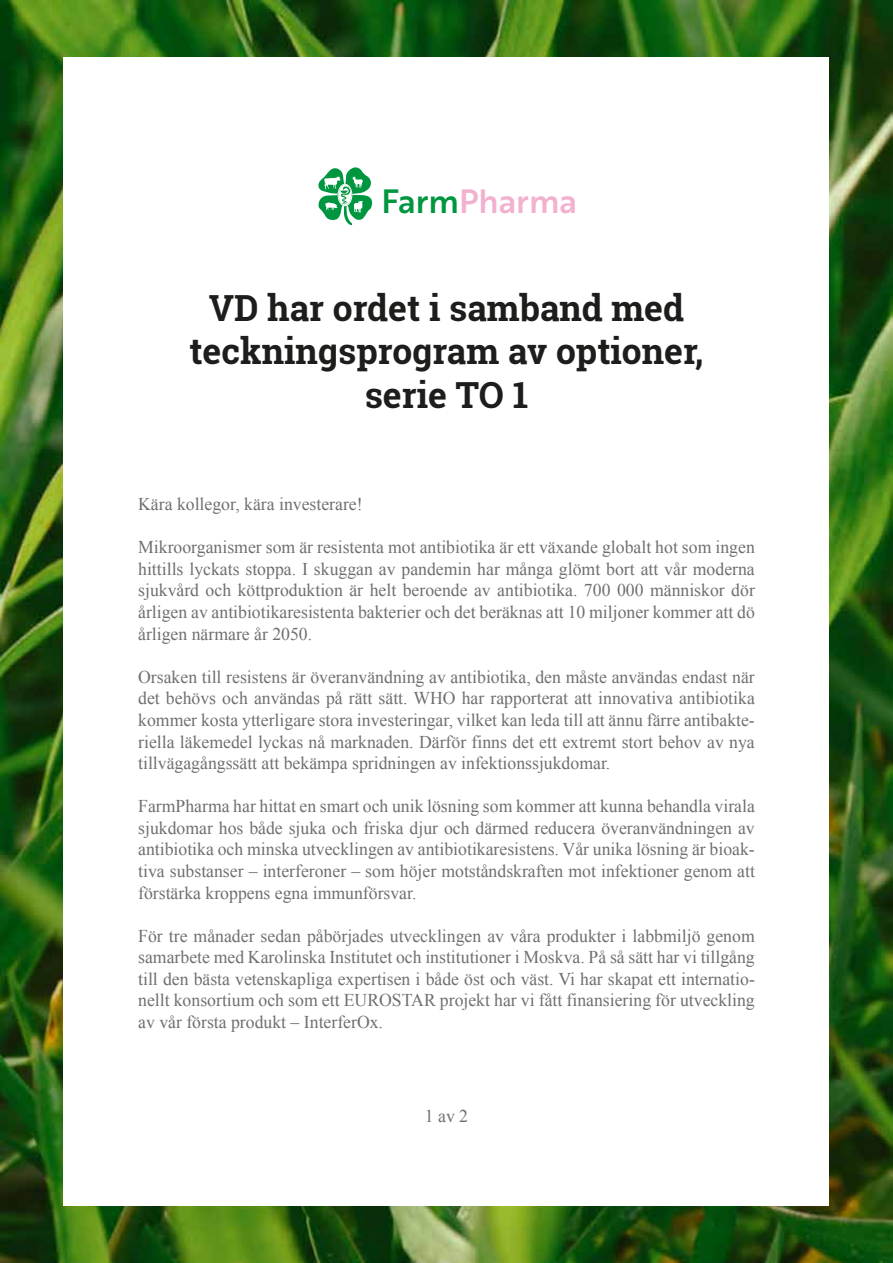
<style>
.page{position:relative;width:893px;height:1263px;background:#fff}
.page>*{position:absolute;margin:0;border:0;box-sizing:border-box;transform-origin:0 0}
.t1{font:700 36px/43.2px "Roboto Slab";color:#1d1d1b;text-align:center}
.t2{font:32.85px "Brother 1816 Medium";color:#f3b1d0}
.t3{font:18px/21.6px "Times New Roman";color:#6f6f6e;text-align:justify}
.s1{color:#009640}
</style>
<div class="page">
<img style="left:0;top:0;width:893px;height:1263px">
<div style="left:64px;top:57px;width:765px;height:1148px;background:#fff"></div>
<svg style="left:318px;top:168px;width:55px;height:57px"></svg>
<h2 class="t2" style="left:381px;top:177px;width:197px"><span class="s1">Farm</span>Pharma</h2>
<h1 class="t1" style="left:189px;top:286px;width:516px">VD har ordet i samband med teckningsprogram av optioner, serie TO 1</h1>
<p class="t3" style="left:138px;top:493px;width:226px">Kära kollegor, kära investerare!</p>
<p class="t3" style="left:138px;top:536px;width:618px">Mikroorganismer som är resistenta mot antibiotika är ett växande globalt hot som ingen hittills lyckats stoppa. I skuggan av pandemin har många glömt bort att vår moderna sjukvård och köttproduktion är helt beroende av antibiotika. 700 000 människor dör årligen av antibiotikaresistenta bakterier och det beräknas att 10 miljoner kommer att dö årligen närmare år 2050.</p>
<p class="t3" style="left:138px;top:666px;width:618px">Orsaken till resistens är överanvändning av antibiotika, den måste användas endast när det behövs och användas på rätt sätt. WHO har rapporterat att innovativa antibiotika kommer kosta ytterligare stora investeringar, vilket kan leda till att ännu färre antibakte&shy;riella läkemedel lyckas nå marknaden. Därför finns det ett extremt stort behov av nya tillvägagångssätt att bekämpa spridningen av infektionssjukdomar.</p>
<p class="t3" style="left:138px;top:795px;width:618px">FarmPharma har hittat en smart och unik lösning som kommer att kunna behandla virala sjukdomar hos både sjuka och friska djur och därmed reducera överanvändningen av antibiotika och minska utvecklingen av antibiotikaresistens. Vår unika lösning är bioak&shy;tiva substanser – interferoner – som höjer motståndskraften mot infektioner genom att förstärka kroppens egna immunförsvar.</p>
<p class="t3" style="left:138px;top:925px;width:618px">För tre månader sedan påbörjades utvecklingen av våra produkter i labbmiljö genom samarbete med Karolinska Institutet och institutioner i Moskva. På så sätt har vi tillgång till den bästa vetenskapliga expertisen i både öst och väst. Vi har skapat ett internatio&shy;nellt konsortium och som ett EUROSTAR projekt har vi fått finansiering för utveckling av vår första produkt – InterferOx.</p>
<p class="t3" style="left:425px;top:1105px;width:45px">1 av 2</p>
</div>
